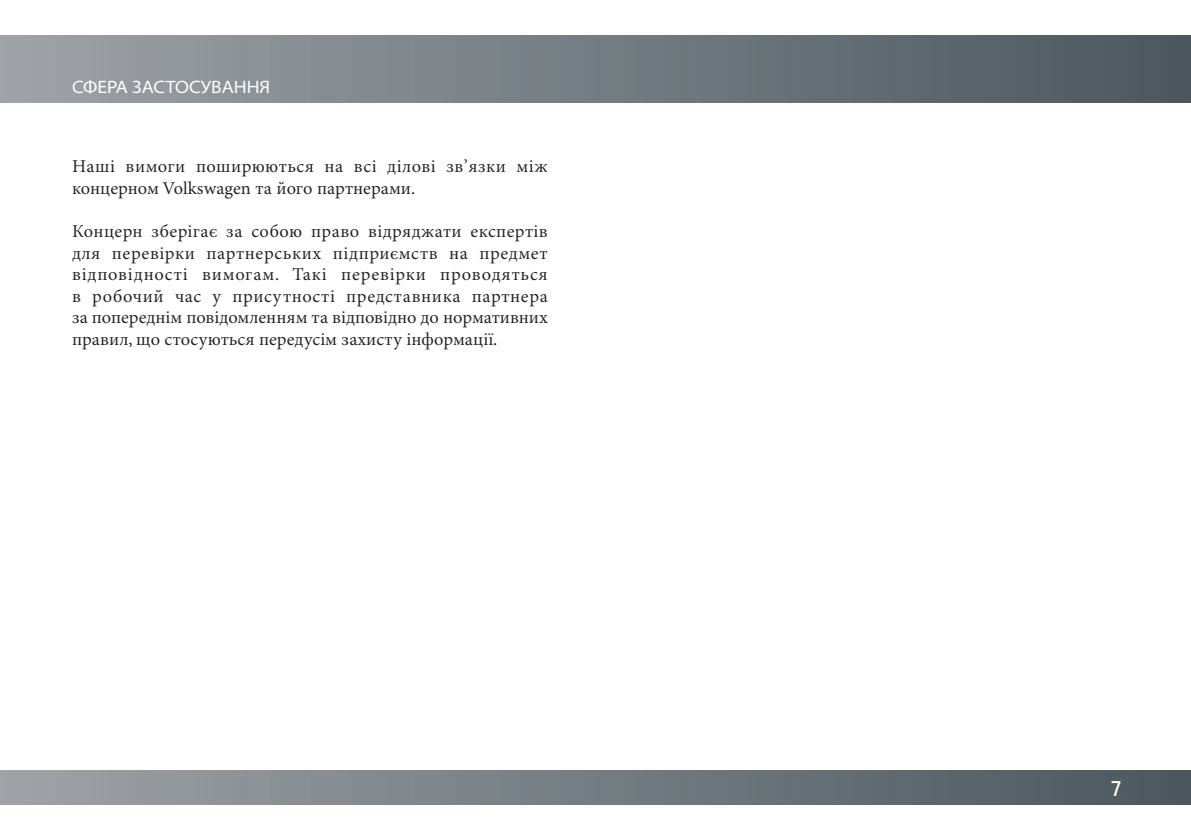
<style>
.page{position:relative;width:1191px;height:840px;background:#fff}
.page>*{position:absolute;margin:0;border:0;box-sizing:border-box;transform-origin:0 0}
.t1{font:22px "The Sans Caps";color:#fff}
.t2{font:18px/21.6px "Minion Pro";letter-spacing:.005em;color:#231f20}
.hed1_9{font:semi-expanded 18px "Myriad Pro";color:#fff}
</style>
<div class="page">
<div style="left:0;top:35px;width:1191px;height:67px;background:linear-gradient(to right,#9ea2a7,#4a575e)"></div>
<div style="left:0;top:769px;width:1191px;height:35px;background:linear-gradient(to right,#9ea2a7,#4a575e)"></div>
<p class="hed1_9" style="left:72px;top:77px;width:200px">СФЕРА ЗАСТОСУВАННЯ</p>
<p class="t2" style="left:72px;top:156px;width:477px">Наші вимоги поширюються на всі ділові зв’язки між концерном Volkswagen та його партнерами.</p>
<p class="t2" style="left:72px;top:221px;width:477px;text-align:justify">Концерн зберігає за собою право відряджати експертів для перевірки партнерських підприємств на предмет відповідності вимогам. Такі перевірки проводяться в робочий час у присутності представника партнера за попереднім повідомленням та відповідно до нормативних правил, що стосуються передусім захисту інформації.</p>
<p class="t1" style="left:1111px;top:769px;width:12px">7</p>
</div>
